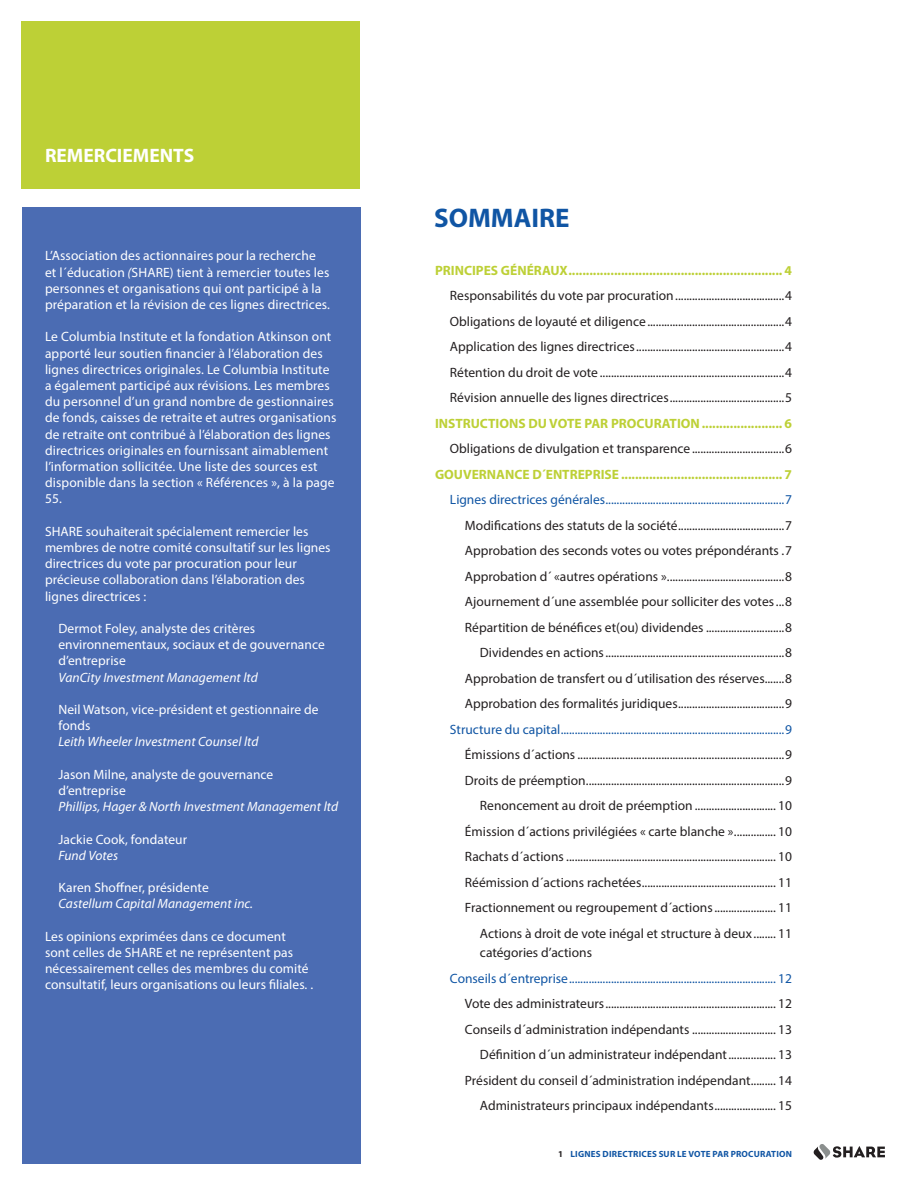
<style>
.page{position:relative;width:918px;height:1188px;background:#fff}
.page>*{position:absolute;margin:0;border:0;box-sizing:border-box;transform-origin:0 0}
.t1{font:700 27px "Myriad Pro";color:#1055a4}
.t2{font:700 19.5px "Myriad Pro";color:#fff}
.t3{font:13.5px/25.5px "Myriad Pro";color:#231f20;text-align:right}
.t4{font:13.5px/16.2px "Myriad Pro";letter-spacing:.005em;color:#fff}
.t5{font:13.5px "Myriad Pro";color:#1055a4}
.t6{font:700 13.5px "Myriad Pro";color:#bdd036}
.t7{font:italic 13.5px "Myriad Pro";letter-spacing:.005em;color:#fff}
.t8{font:700 9px "Myriad Pro";letter-spacing:.02em;color:#1055a4}
.s1{font-style:italic}
.s2{color:#231f20}
</style>
<div class="page">
<div style="left:21px;top:22px;width:339px;height:167px;background:#bdd036"></div>
<div style="left:22px;top:207px;width:339px;height:957px;background:#4b6cb3"></div>
<svg style="left:813px;top:1144px;width:72px;height:16px"></svg>
<h2 class="t2" style="left:45px;top:142px;width:151px">REMERCIEMENTS</h2>
<p class="t4" style="left:45px;top:247px;width:287px">L’Association des actionnaires pour la recherche et l´éducation <span class="s1">(</span>SHARE) tient à remercier toutes les personnes et organisations qui ont participé à la préparation et la révision de ces lignes directrices.</p>
<p class="t4" style="left:45px;top:328px;width:293px">Le Columbia Institute et la fondation Atkinson ont apporté leur soutien financier à l’élaboration des lignes directrices originales. Le Columbia Institute a également participé aux révisions. Les membres du personnel d’un grand nombre de gestionnaires de fonds, caisses de retraite et autres organisations de retraite ont contribué à l’élaboration des lignes directrices originales en fournissant aimablement l’information sollicitée. Une liste des sources est disponible dans la section « Références », à la page 55.</p>
<p class="t4" style="left:45px;top:523px;width:287px">SHARE souhaiterait spécialement remercier les membres de notre comité consultatif sur les lignes directrices du vote par procuration pour leur précieuse collaboration dans l’élaboration des lignes directrices :</p>
<p class="t4" style="left:59px;top:620px;width:268px">Dermot Foley, analyste des critères environnementaux, sociaux et de gouvernance d’entreprise</p>
<p class="t7" style="left:59px;top:670px;width:201px">VanCity Investment Management ltd</p>
<p class="t4" style="left:59px;top:701px;width:262px">Neil Watson, vice-président et gestionnaire de fonds</p>
<p class="t7" style="left:59px;top:735px;width:202px">Leith Wheeler Investment Counsel ltd</p>
<p class="t4" style="left:59px;top:766px;width:216px">Jason Milne, analyste de gouvernance d’entreprise</p>
<p class="t7" style="left:59px;top:799px;width:281px">Phillips, Hager &amp; North Investment Management ltd</p>
<p class="t4" style="left:59px;top:831px;width:130px">Jackie Cook, fondateur</p>
<p class="t7" style="left:59px;top:848px;width:61px">Fund Votes</p>
<p class="t4" style="left:59px;top:879px;width:152px">Karen Shoffner, présidente</p>
<p class="t7" style="left:59px;top:897px;width:196px">Castellum Capital Management inc.</p>
<p class="t4" style="left:45px;top:928px;width:270px">Les opinions exprimées dans ce document sont celles de SHARE et ne représentent pas nécessairement celles des membres du comité consultatif, leurs organisations ou leurs filiales. .</p>
<h1 class="t1" style="left:434px;top:201px;width:137px">SOMMAIRE</h1>
<p class="t6" style="left:435px;top:262px;width:358px">PRINCIPES GÉNÉRAUX............................................................. 4</p>
<p class="t3" style="left:450px;top:283px;width:343px;text-align:justify">Responsabilités du vote par procuration.......................................4<br>Obligations de loyauté et diligence.................................................4<br>Application des lignes directrices.....................................................4<br>Rétention du droit de vote ..................................................................4<br>Révision annuelle des lignes directrices.........................................5</p>
<p class="t6" style="left:435px;top:415px;width:358px">INSTRUCTIONS DU VOTE PAR PROCURATION....................... 6</p>
<p class="t3" style="left:450px;top:436px;width:343px">Obligations de divulgation et transparence .................................6</p>
<p class="t6" style="left:435px;top:466px;width:358px">GOUVERNANCE D´ENTREPRISE .............................................. 7</p>
<p class="t5" style="left:450px;top:492px;width:343px">Lignes directrices générales................................................................7</p>
<p class="t3" style="left:465px;top:512px;width:328px">Modifications des statuts de la société......................................7<br>Approbation des seconds votes ou votes prépondérants .7<br>Approbation d´ «autres opérations »..........................................8<br>Ajournement d´une assemblée pour solliciter des votes...8<br>Répartition de bénéfices et(ou) dividendes ............................8<br>Dividendes en actions................................................................8<br>Approbation de transfert ou d´utilisation des réserves.......8<br>Approbation des formalités juridiques......................................9</p>
<p class="t5" style="left:450px;top:721px;width:343px">Structure du capital................................................................................9</p>
<p class="t3" style="left:465px;top:742px;width:328px">Émissions d´actions ..........................................................................9<br>Droits de préemption.......................................................................9<br>Renoncement au droit de préemption ............................. 10<br>Émission d´actions privilégiées « carte blanche »............... 10<br>Rachats d´actions ........................................................................... 10<br>Réémission d´actions rachetées................................................ 11<br>Fractionnement ou regroupement d´actions...................... 11<br>Actions à droit de vote inégal et structure à deux........ 11</p>
<p class="t3" style="left:480px;top:940px;width:114px">catégories d’actions</p>
<p class="t5" style="left:450px;top:970px;width:343px">Conseils d´entreprise.......................................................................... 12</p>
<p class="t3" style="left:465px;top:991px;width:328px">Vote des administrateurs............................................................. 12<br>Conseils d´administration indépendants .............................. 13<br>Définition d´un administrateur indépendant................. 13<br>Président du conseil d´administration indépendant......... 14<br>Administrateurs principaux indépendants...................... 15</p>
<p class="t8" style="left:558px;top:1148px;width:235px"><span class="s2">1</span> LIGNES DIRECTRICES SUR LE VOTE PAR PROCURATION</p>
</div>
